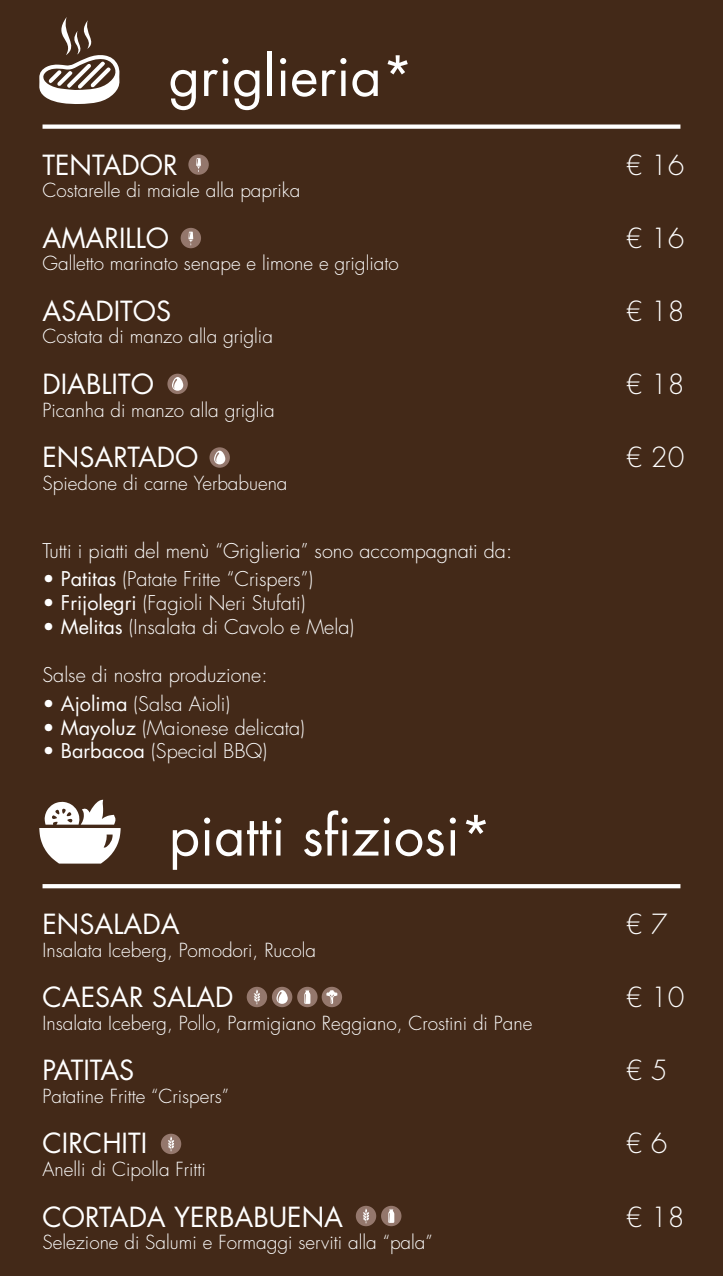
<style>
.page{position:relative;width:723px;height:1276px;background:#432918}
.page>*{position:absolute;margin:0;border:0;box-sizing:border-box;transform-origin:0 0}
.t1{font:54px "Futura Std";color:#fff}
.t2{font:27px "Futura Std";color:#fff}
.t3{font:300 27px "Futura Std";color:#fff}
.t4{font:27px "Futura Std";letter-spacing:-.04em;color:#fff}
.t5{font:300 19.8px "Futura Std";color:#fff}
.t6{font:300 18.9px "Futura Std";color:#fff}
.s1{font-weight:400}
</style>
<div class="page">
<div style="left:43px;top:124px;width:637px;height:5px;background:#fff"></div>
<svg style="left:39px;top:17px;width:81px;height:87px"></svg>
<svg style="left:209px;top:447px;width:21px;height:21px"></svg>
<div style="left:214px;top:451px;width:11px;height:13px;background:#fff;border-radius:6px"></div>
<svg style="left:215px;top:452px;width:4px;height:10px"></svg>
<div style="left:167px;top:374px;width:21px;height:20px;background:#94776c;border-radius:50%"></div>
<div style="left:172px;top:377px;width:11px;height:14px;background:#fff;border-radius:6px"></div>
<svg style="left:173px;top:379px;width:4px;height:10px"></svg>
<div style="left:188px;top:154px;width:21px;height:21px;background:#94776c;border-radius:50%"></div>
<svg style="left:196px;top:158px;width:5px;height:8px"></svg>
<svg style="left:197px;top:159px;width:3px;height:13px"></svg>
<div style="left:181px;top:228px;width:20px;height:20px;background:#94776c;border-radius:50%"></div>
<svg style="left:188px;top:232px;width:5px;height:13px"></svg>
<svg style="left:43px;top:884px;width:637px;height:4px;background:#fbfafa"></svg>
<svg style="left:39px;top:799px;width:82px;height:64px"></svg>
<div style="left:322px;top:986px;width:20px;height:21px;background:#94776c;border-radius:50%"></div>
<svg style="left:326px;top:990px;width:11px;height:14px"></svg>
<div style="left:247px;top:986px;width:20px;height:21px;background:#94776c;border-radius:50%"></div>
<svg style="left:253px;top:989px;width:7px;height:15px"></svg>
<div style="left:161px;top:1133px;width:20px;height:21px;background:#94776c;border-radius:50%"></div>
<svg style="left:168px;top:1136px;width:6px;height:15px"></svg>
<div style="left:297px;top:986px;width:21px;height:21px;background:#94776c;border-radius:50%"></div>
<svg style="left:304px;top:990px;width:6px;height:14px"></svg>
<div style="left:356px;top:1205px;width:20px;height:21px;background:#94776c;border-radius:50%"></div>
<svg style="left:363px;top:1208px;width:6px;height:15px"></svg>
<div style="left:381px;top:1205px;width:20px;height:21px;background:#94776c;border-radius:50%"></div>
<svg style="left:388px;top:1209px;width:6px;height:14px"></svg>
<div style="left:272px;top:986px;width:20px;height:21px;background:#94776c;border-radius:50%"></div>
<svg style="left:276px;top:990px;width:12px;height:14px"></svg>
<svg style="left:278px;top:992px;width:4px;height:10px"></svg>
<h1 class="t1" style="left:169px;top:42px;width:246px">griglieria*</h1>
<h2 class="t2" style="left:43px;top:147px;width:137px">TENTADOR</h2>
<h2 class="t3" style="left:626px;top:148px;width:60px">€ 16</h2>
<p class="t6" style="left:43px;top:179px;width:259px">Costarelle di maiale alla paprika</p>
<h2 class="t2" style="left:43px;top:220px;width:128px">AMARILLO</h2>
<h2 class="t3" style="left:626px;top:221px;width:60px">€ 16</h2>
<p class="t6" style="left:43px;top:252px;width:358px">Galletto marinato senape e limone e grigliato</p>
<h2 class="t2" style="left:43px;top:294px;width:130px">ASADITOS</h2>
<h2 class="t3" style="left:626px;top:294px;width:60px">€ 18</h2>
<p class="t6" style="left:43px;top:325px;width:232px">Costata di manzo alla griglia</p>
<h2 class="t2" style="left:43px;top:367px;width:113px">DIABLITO</h2>
<h2 class="t3" style="left:626px;top:368px;width:60px">€ 18</h2>
<p class="t6" style="left:43px;top:398px;width:234px">Picanha di manzo alla griglia</p>
<h2 class="t2" style="left:43px;top:440px;width:157px">ENSARTADO</h2>
<h2 class="t3" style="left:626px;top:441px;width:60px">€ 20</h2>
<p class="t6" style="left:43px;top:471px;width:246px">Spiedone di carne Yerbabuena</p>
<p class="t5" style="left:43px;top:538px;width:471px">Tutti i piatti del menù “Griglieria” sono accompagnati da:</p>
<p class="t5" style="left:43px;top:567px;width:272px">• <span class="s1">Patitas</span> (Patate Fritte “Crispers”)</p>
<p class="t5" style="left:43px;top:591px;width:264px">• <span class="s1">Frijolegri</span> (Fagioli Neri Stufati)</p>
<p class="t5" style="left:43px;top:615px;width:313px">• <span class="s1">Melitas</span> (Insalata di Cavolo e Mela)</p>
<p class="t5" style="left:43px;top:663px;width:226px">Salse di nostra produzione:</p>
<p class="t5" style="left:43px;top:692px;width:189px">• <span class="s1">Ajolima</span> (Salsa Aioli)</p>
<p class="t5" style="left:43px;top:715px;width:264px">• <span class="s1">Mayoluz</span> (Maionese delicata)</p>
<p class="t5" style="left:43px;top:739px;width:226px">• <span class="s1">Barbacoa</span> (Special BBQ)</p>
<h1 class="t1" style="left:169px;top:801px;width:324px">piatti sfiziosi*</h1>
<h2 class="t2" style="left:43px;top:907px;width:139px">ENSALADA</h2>
<h2 class="t3" style="left:626px;top:908px;width:43px">€ 7</h2>
<p class="t6" style="left:43px;top:938px;width:275px">Insalata Iceberg, Pomodori, Rucola</p>
<h2 class="t2" style="left:43px;top:980px;width:192px">CAESAR SALAD</h2>
<h2 class="t3" style="left:626px;top:981px;width:60px">€ 10</h2>
<p class="t6" style="left:43px;top:1011px;width:491px">Insalata Iceberg, Pollo, Parmigiano Reggiano, Crostini di Pane</p>
<h2 class="t4" style="left:43px;top:1053px;width:93px">PATITAS</h2>
<h2 class="t3" style="left:626px;top:1054px;width:43px">€ 5</h2>
<p class="t6" style="left:43px;top:1084px;width:188px">Patatine Fritte “Crispers”</p>
<h2 class="t2" style="left:43px;top:1126px;width:106px">CIRCHITI</h2>
<h2 class="t3" style="left:626px;top:1127px;width:43px">€ 6</h2>
<p class="t6" style="left:43px;top:1157px;width:165px">Anelli di Cipolla Fritti</p>
<h2 class="t2" style="left:43px;top:1199px;width:302px">CORTADA YERBABUENA</h2>
<h2 class="t3" style="left:626px;top:1200px;width:60px">€ 18</h2>
<p class="t6" style="left:43px;top:1230px;width:392px">Selezione di Salumi e Formaggi serviti alla “pala”</p>
</div>
